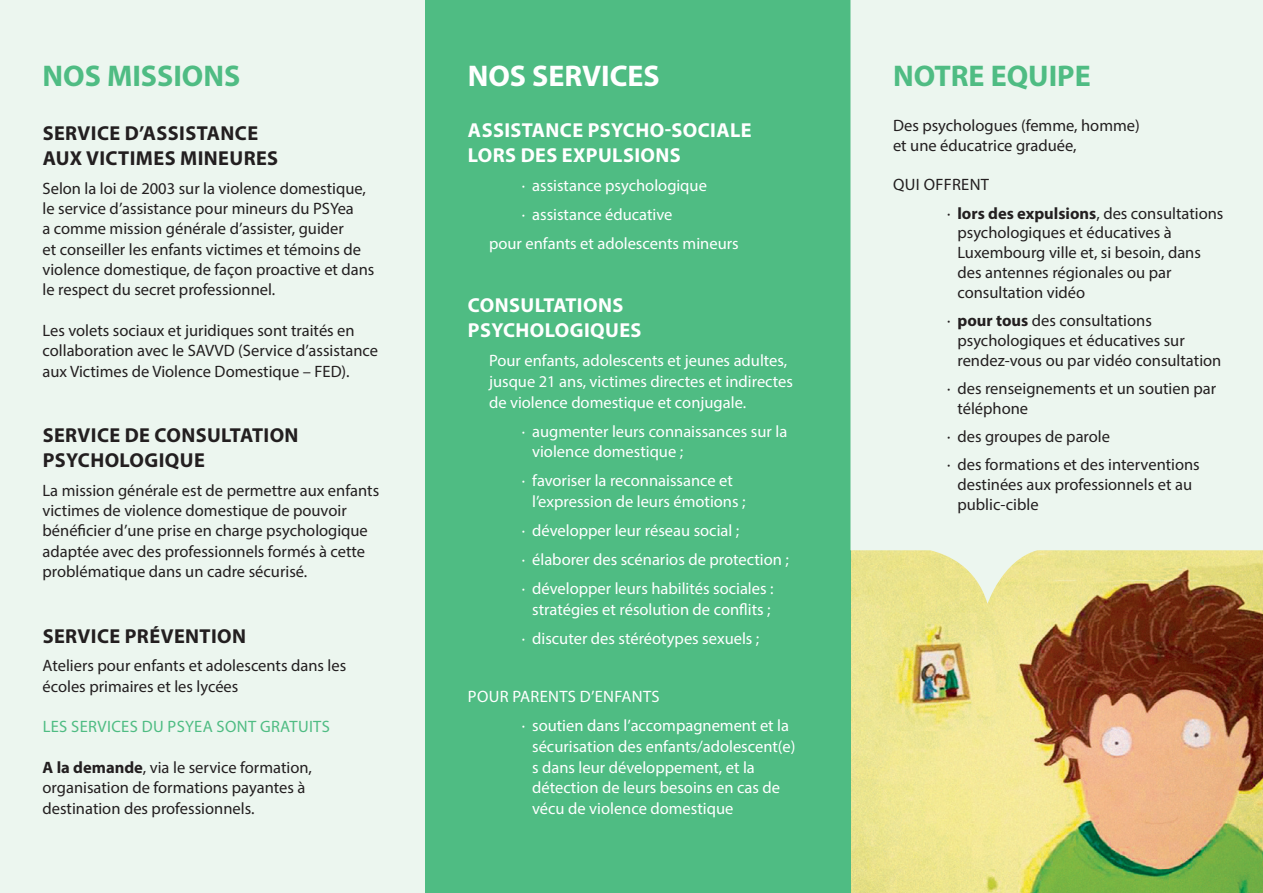
<style>
.page{position:relative;width:1263px;height:893px;background:#fff}
.page>*{position:absolute;margin:0;border:0;box-sizing:border-box;transform-origin:0 0}
.t1{font:700 30px "Myriad Pro";color:#4fbc83}
.t2{font:700 30px "Myriad Pro";color:#fff}
.t3{font:700 20.25px/24.9px "Myriad Pro";letter-spacing:.02em;color:#231f20}
.t4{font:700 20.25px/25px "Myriad Pro";letter-spacing:.02em;color:#fff}
.t5{font:16.5px/20.4px "Myriad Pro";color:#231f20}
.t6{font:16.5px/20.5px "Myriad Pro";color:#fff}
.t7{font:16.5px "Myriad Pro";letter-spacing:.02em;color:#4fbc83}
.s1{font-weight:700}
</style>
<div class="page">
<img style="left:850px;top:604px;width:413px;height:289px">
<div style="left:0;top:0;width:425px;height:893px;background:#ecf6ef"></div>
<div style="left:425px;top:0;width:425px;height:893px;background:#4fbc83"></div>
<svg style="left:850px;top:0;width:413px;height:604px;background:#eaf2e5"></svg>
<h1 class="t1" style="left:43px;top:57px;width:199px">NOS MISSIONS</h1>
<p class="t3" style="left:43px;top:120px;width:237px">SERVICE D’ASSISTANCE<br>AUX VICTIMES MINEURES</p>
<p class="t5" style="left:43px;top:178px;width:333px">Selon la loi de 2003 sur la violence domestique, le service d’assistance pour mineurs du PSYea<br>a comme mission générale d’assister, guider<br>et conseiller les enfants victimes et témoins de violence domestique, de façon proactive et dans le respect du secret professionnel.</p>
<p class="t5" style="left:43px;top:320px;width:337px">Les volets sociaux et juridiques sont traités en collaboration avec le SAVVD (Service d’assistance aux Victimes de Violence Domestique – FED).</p>
<p class="t3" style="left:43px;top:422px;width:257px">SERVICE DE CONSULTATION<br>PSYCHOLOGIQUE</p>
<p class="t5" style="left:43px;top:480px;width:338px">La mission générale est de permettre aux enfants victimes de violence domestique de pouvoir bénéficier d’une prise en charge psychologique adaptée avec des professionnels formés à cette problématique dans un cadre sécurisé.</p>
<p class="t3" style="left:43px;top:623px;width:205px">SERVICE PRÉVENTION</p>
<p class="t5" style="left:43px;top:655px;width:305px">Ateliers pour enfants et adolescents dans les écoles primaires et les lycées</p>
<p class="t7" style="left:43px;top:717px;width:289px">LES SERVICES DU PSYEA SONT GRATUITS</p>
<p class="t5" style="left:43px;top:757px;width:271px"><span class="s1">A la demande</span>, via le service formation, organisation de formations payantes à destination des professionnels.</p>
<h1 class="t2" style="left:468px;top:57px;width:193px">NOS SERVICES</h1>
<p class="t4" style="left:468px;top:117px;width:285px">ASSISTANCE PSYCHO-SOCIALE<br>LORS DES EXPULSIONS</p>
<p class="t6" style="left:522px;top:175px;width:187px">· assistance psychologique</p>
<p class="t6" style="left:522px;top:204px;width:152px">· assistance éducative</p>
<p class="t6" style="left:489px;top:233px;width:251px">pour enfants et adolescents mineurs</p>
<p class="t4" style="left:468px;top:292px;width:175px">CONSULTATIONS<br>PSYCHOLOGIQUES</p>
<p class="t6" style="left:489px;top:350px;width:305px">Pour enfants, adolescents et jeunes adultes, jusque 21 ans, victimes directes et indirectes de violence domestique et conjugale.</p>
<p class="t6" style="left:532px;top:421px;width:257px;text-indent:-10px">· augmenter leurs connaissances sur la violence domestique ;</p>
<p class="t6" style="left:532px;top:470px;width:215px;text-indent:-10px">· favoriser la reconnaissance et l’expression de leurs émotions ;</p>
<p class="t6" style="left:522px;top:516px;width:269px;line-height:29.1px">· développer leur réseau social ;<br>· élaborer des scénarios de protection ; · développer leurs habilités sociales :</p>
<p class="t6" style="left:522px;top:595px;width:250px;line-height:29.1px;text-indent:10px">stratégies et résolution de conflits ; · discuter des stéréotypes sexuels ;</p>
<p class="t6" style="left:522px;top:682px;width:269px;line-height:29.1px;text-indent:-54px">POUR PARENTS D’ENFANTS<br>· soutien dans l’accompagnement et la</p>
<p class="t6" style="left:532px;top:736px;width:265px">sécurisation des enfants/adolescent(e) s dans leur développement, et la détection de leurs besoins en cas de vécu de violence domestique</p>
<h1 class="t1" style="left:893px;top:57px;width:199px">NOTRE EQUIPE</h1>
<p class="t5" style="left:893px;top:115px;width:248px;line-height:19.8px">Des psychologues (femme, homme) et une éducatrice graduée,</p>
<p class="t5" style="left:947px;top:170px;width:278px;line-height:28.3px;text-indent:-54px">QUI OFFRENT<br>· <span class="s1">lors des expulsions</span>, des consultations</p>
<p class="t5" style="left:957px;top:223px;width:245px;line-height:19.8px">psychologiques et éducatives à<br>Luxembourg ville et, si besoin, dans des antennes régionales ou par consultation vidéo</p>
<p class="t5" style="left:957px;top:310px;width:265px;line-height:19.8px;text-indent:-10px">· <span class="s1">pour tous</span> des consultations psychologiques et éducatives sur rendez-vous ou par vidéo consultation</p>
<p class="t5" style="left:957px;top:378px;width:260px;line-height:19.8px;text-indent:-10px">· des renseignements et un soutien par téléphone</p>
<p class="t5" style="left:947px;top:422px;width:254px;line-height:28.3px">· des groupes de parole<br>· des formations et des interventions</p>
<p class="t5" style="left:957px;top:474px;width:236px;line-height:19.8px">destinées aux professionnels et au public-cible</p>
</div>
